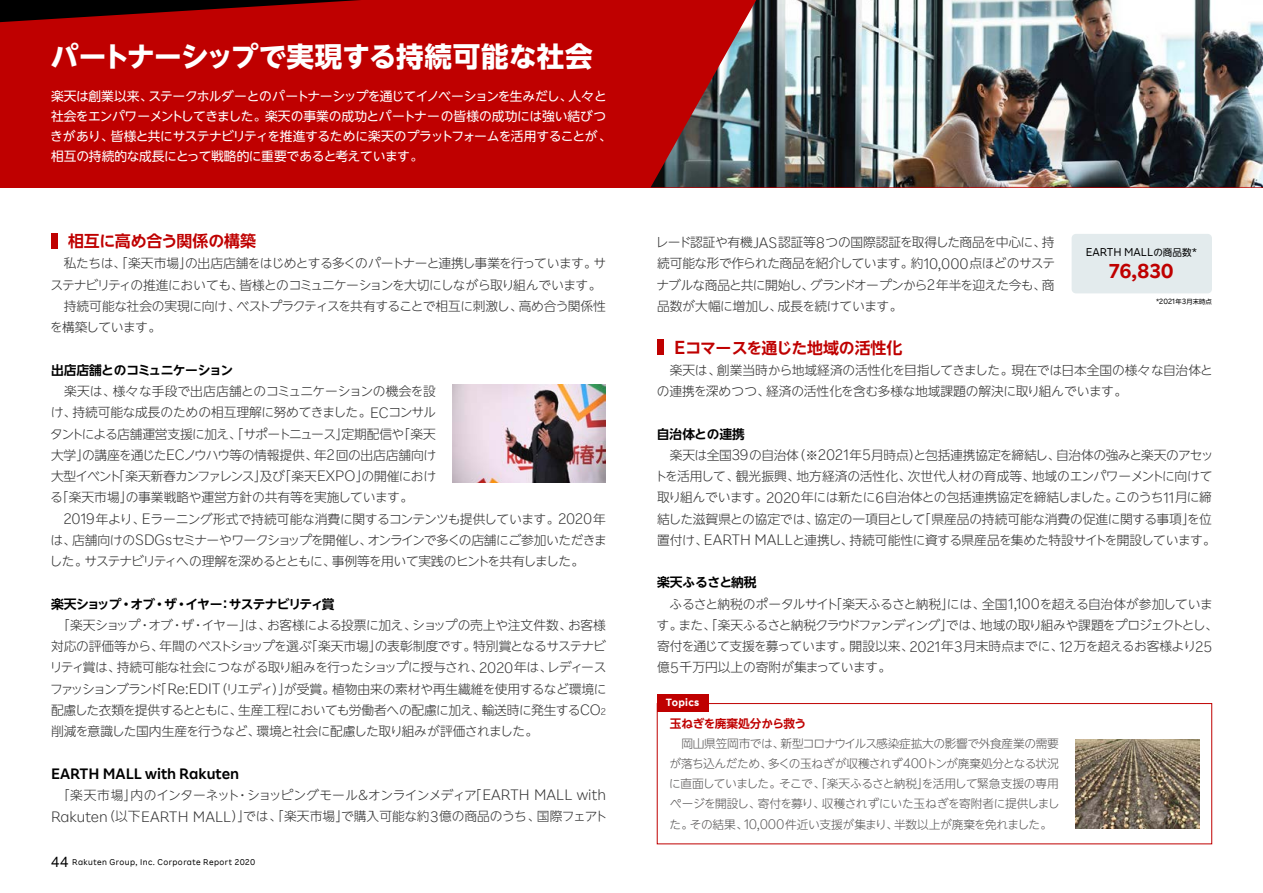
<style>
.page{position:relative;width:1263px;height:893px;background:#fff}
.page>*{position:absolute;margin:0;border:0;box-sizing:border-box;transform-origin:0 0}
.t1{font:700 27.6px "UD Shin Go NT Pro";letter-spacing:.005em;color:#fff}
.t2{font:700 20.4px "Rakuten Sans";color:#bf0000}
.t3{font:700 15.9px "UD Shin Go NT Pro De";letter-spacing:-.01em;color:#bf0000}
.t4{font:600 15.3px "Rakuten Sans";color:#000}
.t5{font:300 12.75px/21.3px "UD Shin Go NT Pro";letter-spacing:-.035em;color:#333;text-align:justify}
.t6{font:300 12.75px/21.3px "UD Shin Go NT Pro";letter-spacing:-.015em;color:#333}
.t7{font:12.75px/20.2px "UD Shin Go NT Pro";letter-spacing:-.03em;color:#fff}
.t8{font:700 12.75px "UD Shin Go NT Pro De";letter-spacing:-.05em;color:#000}
.t9{font:700 12.75px "UD Shin Go NT Pro De";letter-spacing:-.01em;color:#000}
.t10{font:300 11.7px/20.2px "UD Shin Go NT Pro";letter-spacing:-.02em;color:#595757;text-align:justify}
.t11{font:700 11.7px "UD Shin Go NT Pro De";letter-spacing:-.035em;color:#bf0000}
.t12{font:11.55px "Rakuten Sans";color:#000}
.t13{font:700 10.65px "Rakuten Sans";letter-spacing:.025em;color:#fff}
.t14{font:8.55px "Rakuten Sans";letter-spacing:.05em;color:#000}
.t15{font:7.65px "Rakuten Sans";color:#000}
.s1{font-family:"Rakuten Sans";font-size:15.3px}
.s2{font-family:"Rakuten Sans";font-size:9.9px}
.s3{font-size:14.85px}
.s4{font-family:"Rakuten Sans";font-weight:600;font-size:19.2px}
.s5{font-family:"UD Shin Go NT Pro";font-size:9.6px}
.s6{font-family:"UD Shin Go NT Pro";font-size:6.45px}
.s7{font-family:"Rakuten Sans";font-size:14.1px}
</style>
<div class="page">
<div style="left:0;top:0;width:1263px;height:187px;background:#bf0000"></div>
<div style="left:51px;top:233px;width:6px;height:16px;background:#bf0000"></div>
<div style="left:657px;top:339px;width:6px;height:16px;background:#bf0000"></div>
<svg style="left:0;top:0;width:361px;height:22px"></svg>
<img style="left:453px;top:385px;width:153px;height:98px">
<div style="left:657px;top:703px;width:555px;height:141px;border:1px solid #bf0000"></div>
<img style="left:1076px;top:739px;width:123px;height:89px">
<div style="left:1071px;top:234px;width:141px;height:59px;background:#e3ebed;border-radius:4px"></div>
<div style="left:657px;top:695px;width:51px;height:17px;background:#bf0000"></div>
<img style="left:651px;top:0;width:612px;height:187px">
<h1 class="t1" style="left:51px;top:34px;width:543px">パートナーシップで実現する持続可能な社会</h1>
<p class="t7" style="left:50px;top:85px;width:563px">楽天は創業以来、ステークホルダーとのパートナーシップを通じてイノベーションを生みだし、人々と社会をエンパワーメントしてきました。楽天の事業の成功とパートナーの皆様の成功には強い結びつきがあり、皆様と共にサステナビリティを推進するために楽天のプラットフォームを活用することが、相互の持続的な成長にとって戦略的に重要であると考えています。</p>
<p class="t3" style="left:68px;top:228px;width:190px">相互に高め合う関係の構築</p>
<p class="t5" style="left:50px;top:253px;width:558px;text-align:left">　私たちは、「楽天市場」の出店店舗をはじめとする多くのパートナーと連携し事業を行っています。サステナビリティの推進においても、皆様とのコミュニケーションを大切にしながら取り組んでいます。　持続可能な社会の実現に向け、ベストプラクティスを共有することで相互に刺激し、高め合う関係性を構築しています。</p>
<p class="t8" style="left:51px;top:360px;width:184px">出店店舗とのコミュニケーション</p>
<p class="t5" style="left:50px;top:380px;width:387px">　楽天は、様々な手段で出店店舗とのコミュニケーションの機会を設け、持続可能な成長のための相互理解に努めてきました。<span class="s1">EC</span>コンサルタントによる店舗運営支援に加え、「サポートニュース」定期配信や「楽天大学」の講座を通じた<span class="s1">EC</span>ノウハウ等の情報提供、年<span class="s1">2</span>回の出店店舗向け大型イベント「楽天新春カンファレンス」及び「楽天<span class="s1">EXPO</span>」の開催における「楽天市場」の事業戦略や運営方針の共有等を実施しています。</p>
<p class="t5" style="left:50px;top:508px;width:559px;text-indent:14px"><span class="s1">2019</span>年より、<span class="s1">E</span>ラーニング形式で持続可能な消費に関するコンテンツも提供しています。<span class="s1">2020</span>年は、店舗向けの<span class="s1">SDGs</span>セミナーやワークショップを開催し、オンラインで多くの店舗にご参加いただきました。サステナビリティへの理解を深めるとともに、事例等を用いて実践のヒントを共有しました。</p>
<p class="t8" style="left:51px;top:593px;width:285px">楽天ショップ・オブ・ザ・イヤー：サステナビリティ賞</p>
<p class="t5" style="left:50px;top:614px;width:558px">　「楽天ショップ・オブ・ザ・イヤー」は、お客様による投票に加え、ショップの売上や注文件数、お客様対応の評価等から、年間のベストショップを選ぶ「楽天市場」の表彰制度です。特別賞となるサステナビリティ賞は、持続可能な社会につながる取り組みを行ったショップに授与され、<span class="s1">2020</span>年は、レディースファッションブランド「<span class="s1">Re:EDIT</span>（リエディ）」が受賞。植物由来の素材や再生繊維を使用するなど環境に配慮した衣類を提供するとともに、生産工程においても労働者への配慮に加え、輸送時に発生する<span class="s1">CO</span><span class="s2">2</span>削減を意識した国内生産を行うなど、環境と社会に配慮した取り組みが評価されました。</p>
<p class="t4" style="left:51px;top:765px;width:190px">EARTH MALL with Rakuten</p>
<p class="t6" style="left:51px;top:784px;width:558px">　「楽天市場」内のインターネット・ショッピングモール＆オンラインメディア「<span class="s1">EARTH MALL with<br>Rakuten</span>（以下<span class="s1">EARTH MALL</span>）」では、「楽天市場」で購入可能な約<span class="s1">3</span>億の商品のうち、国際フェアト</p>
<p class="t14" style="left:51px;top:857px;width:206px"><span class="s3">44</span> Rakuten Group, Inc. Corporate Report 2020</p>
<p class="t5" style="left:656px;top:231px;width:401px">レード認証や有機<span class="s1">JAS</span>認証等<span class="s1">8</span>つの国際認証を取得した商品を中心に、持続可能な形で作られた商品を紹介しています。約<span class="s1">10,000</span>点ほどのサステナブルな商品と共に開始し、グランドオープンから<span class="s1">2</span>年半を迎えた今も、商品数が大幅に増加し、成長を続けています。</p>
<p class="t3" style="left:674px;top:335px;width:230px"><span class="s4">E</span>コマースを通じた地域の活性化</p>
<p class="t6" style="left:657px;top:359px;width:558px">　楽天は、創業当時から地域経済の活性化を目指してきました。現在では日本全国の様々な自治体との連携を深めつつ、経済の活性化を含む多様な地域課題の解決に取り組んでいます。</p>
<p class="t9" style="left:657px;top:423px;width:89px">自治体との連携</p>
<p class="t5" style="left:655px;top:444px;width:563px;text-align:left">　楽天は全国<span class="s1">39</span>の自治体（※<span class="s1">2021</span>年<span class="s1">5</span>月時点）と包括連携協定を締結し、自治体の強みと楽天のアセットを活用して、観光振興、地方経済の活性化、次世代人材の育成等、地域のエンパワーメントに向けて取り組んでいます。<span class="s1">2020</span>年には新たに<span class="s1">6</span>自治体との包括連携協定を締結しました。このうち<span class="s1">11</span>月に締結した滋賀県との協定では、協定の一項目として「県産品の持続可能な消費の促進に関する事項」を位置付け、<span class="s1">EARTH MALL</span>と連携し、持続可能性に資する県産品を集めた特設サイトを開設しています。</p>
<p class="t9" style="left:657px;top:572px;width:101px">楽天ふるさと納税</p>
<p class="t5" style="left:656px;top:593px;width:563px;text-align:left">　ふるさと納税のポータルサイト「楽天ふるさと納税」には、全国<span class="s1">1,100</span>を超える自治体が参加しています。また、「楽天ふるさと納税クラウドファンディング」では、地域の取り組みや課題をプロジェクトとし、寄付を通じて支援を募っています。開設以来、<span class="s1">2021</span>年<span class="s1">3</span>月末時点までに、<span class="s1">12</span>万を超えるお客様より<span class="s1">25</span>億<span class="s1">5</span>千万円以上の寄附が集まっています。</p>
<p class="t12" style="left:1086px;top:246px;width:112px">EARTH MALL<span class="s5">の商品数</span>*</p>
<h2 class="t2" style="left:1109px;top:259px;width:66px">76,830</h2>
<p class="t15" style="left:1156px;top:297px;width:57px">*2021<span class="s6">年</span>3<span class="s6">月末時点</span></p>
<p class="t13" style="left:666px;top:697px;width:35px">Topics</p>
<p class="t11" style="left:670px;top:714px;width:138px">玉ねぎを廃棄処分から救う</p>
<p class="t10" style="left:669px;top:733px;width:392px">　岡山県笠岡市では、新型コロナウイルス感染症拡大の影響で外食産業の需要が落ち込んだため、多くの玉ねぎが収穫されず<span class="s7">400</span>トンが廃棄処分となる状況に直面していました。そこで、「楽天ふるさと納税」を活用して緊急支援の専用ページを開設し、寄付を募り、収穫されずにいた玉ねぎを寄附者に提供しました。その結果、<span class="s7">10,000</span>件近い支援が集まり、半数以上が廃棄を免れました。</p>
</div>
